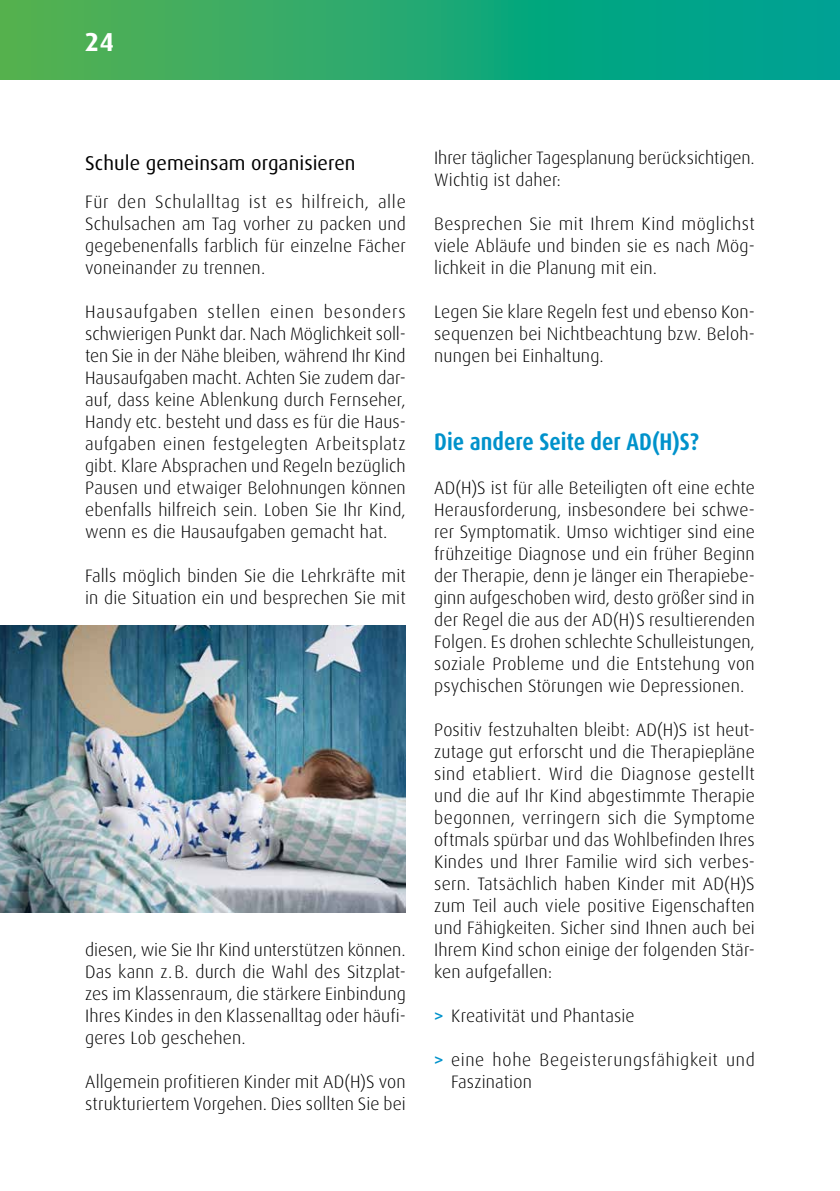
<style>
.page{position:relative;width:840px;height:1191px;background:#fff}
.page>*{position:absolute;margin:0;border:0;box-sizing:border-box;transform-origin:0 0}
.t1{font:700 26px "Dax OT";color:#fff}
.t2{font:700 condensed 24px "Dax OT";color:#0092cb}
.t3{font:20px "Dax OT";letter-spacing:.005em;color:#000}
.t4{font:300 18px/22px "Dax OT";letter-spacing:.01em;color:#000;text-align:justify}
.t5{font:300 18px/22px "Dax OT";letter-spacing:.035em;color:#000}
.s1{font-weight:500;color:#0092cb}
</style>
<div class="page">
<svg style="left:0;top:0;width:839px;height:79px;background:#22a872"></svg>
<img style="left:0;top:626px;width:405px;height:286px">
<h1 class="t1" style="left:85px;top:25px;width:31px">24</h1>
<p class="t3" style="left:85px;top:150px;width:272px">Schule gemeinsam organisieren</p>
<p class="t4" style="left:85px;top:191px;width:322px">Für den Schulalltag ist es hilfreich, alle Schulsachen am Tag vorher zu packen und gegebenenfalls farblich für einzelne Fächer voneinander zu trennen.</p>
<p class="t4" style="left:85px;top:301px;width:322px">Hausaufgaben stellen einen besonders schwierigen Punkt dar. Nach Möglichkeit soll&shy;ten Sie in der Nähe bleiben, während Ihr Kind Hausaufgaben macht. Achten Sie zudem dar&shy;auf, dass keine Ablenkung durch Fernseher, Handy etc. besteht und dass es für die Haus&shy;aufgaben einen festgelegten Arbeitsplatz gibt. Klare Absprachen und Regeln bezüglich Pausen und etwaiger Belohnungen können ebenfalls hilfreich sein. Loben Sie Ihr Kind, wenn es die Hausaufgaben gemacht hat.</p>
<p class="t4" style="left:85px;top:565px;width:322px">Falls möglich binden Sie die Lehrkräfte mit in die Situation ein und besprechen Sie mit</p>
<p class="t4" style="left:85px;top:939px;width:322px">diesen, wie Sie Ihr Kind unterstützen können.<br>Das kann z.B. durch die Wahl des Sitzplat&shy;zes im Klassenraum, die stärkere Einbindung Ihres Kindes in den Klassenalltag oder häufi&shy;geres Lob geschehen.</p>
<p class="t4" style="left:85px;top:1071px;width:322px">Allgemein profitieren Kinder mit AD(H)S von strukturiertem Vorgehen. Dies sollten Sie bei</p>
<p class="t4" style="left:434px;top:147px;width:322px">Ihrer täglicher Tagesplanung berücksichtigen.<br>Wichtig ist daher:</p>
<p class="t4" style="left:434px;top:213px;width:322px">Besprechen Sie mit Ihrem Kind möglichst viele Abläufe und binden sie es nach Mög&shy;lichkeit in die Planung mit ein.</p>
<p class="t4" style="left:434px;top:301px;width:322px">Legen Sie klare Regeln fest und ebenso Kon&shy;sequenzen bei Nichtbeachtung bzw. Beloh&shy;nungen bei Einhaltung.</p>
<h2 class="t2" style="left:434px;top:426px;width:266px">Die andere Seite der AD(H)S?</h2>
<p class="t4" style="left:434px;top:477px;width:322px">AD(H)S ist für alle Beteiligten oft eine echte Herausforderung, insbesondere bei schwe&shy;rer Symptomatik. Umso wichtiger sind eine frühzeitige Diagnose und ein früher Beginn der Therapie, denn je länger ein Therapiebe&shy;ginn aufgeschoben wird, desto größer sind in der Regel die aus der AD(H)S resultierenden Folgen. Es drohen schlechte Schulleistungen, soziale Probleme und die Entstehung von psychischen Störungen wie Depressionen.</p>
<p class="t4" style="left:434px;top:719px;width:322px">Positiv festzuhalten bleibt: AD(H)S ist heut&shy;zutage gut erforscht und die Therapiepläne sind etabliert. Wird die Diagnose gestellt und die auf Ihr Kind abgestimmte Therapie begonnen, verringern sich die Symptome oftmals spürbar und das Wohlbefinden Ihres Kindes und Ihrer Familie wird sich verbes&shy;sern. Tatsächlich haben Kinder mit AD(H)S zum Teil auch viele positive Eigenschaften und Fähigkeiten. Sicher sind Ihnen auch bei Ihrem Kind schon einige der folgenden Stär&shy;ken aufgefallen:</p>
<p class="t4" style="left:434px;top:1005px;width:202px"><span class="s1">&gt;</span> Kreativität und Phantasie</p>
<p class="t5" style="left:451px;top:1049px;width:305px;text-indent:-17px"><span class="s1">&gt;</span> eine hohe Begeisterungsfähigkeit und<br>Faszination</p>
</div>
